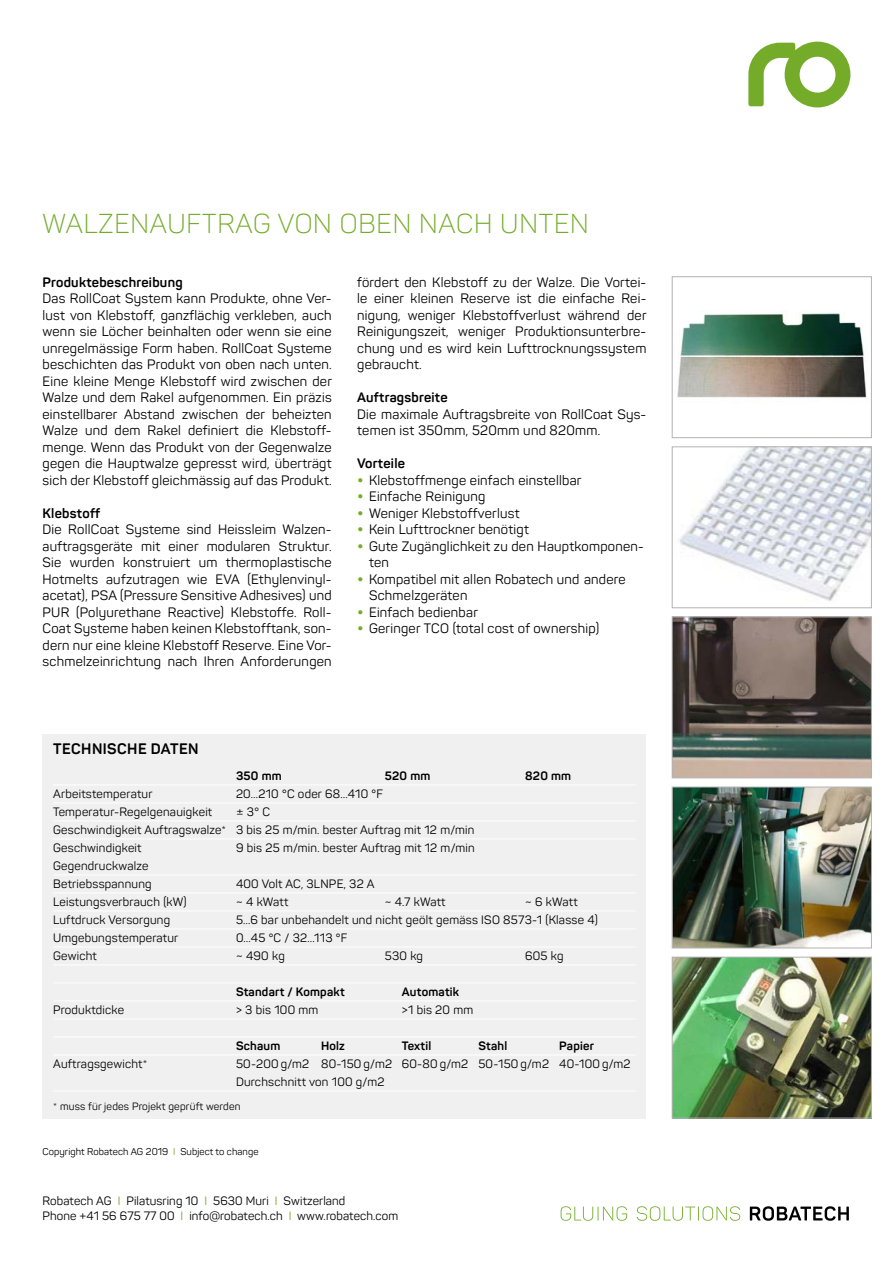
<style>
.page{position:relative;width:893px;height:1263px;background:#fff}
.page>*{position:absolute;margin:0;border:0;box-sizing:border-box;transform-origin:0 0}
.t1{font:300 27px "Panton";letter-spacing:.03em;color:#74ac2a}
.t2{font:700 15px "Panton";letter-spacing:.03em;color:#000}
.t3{font:13.5px/16.5px "Panton";letter-spacing:.02em;color:#000;text-align:justify}
.t4{font:700 13.5px "Panton";letter-spacing:.02em;color:#000}
.t5{font:12px/18px "Panton";letter-spacing:.02em;color:#000}
.t6{font:700 12px "Panton";letter-spacing:.02em;color:#000}
.t7{font:10.5px "Panton";letter-spacing:.02em;color:#000}
.t8{font:9.75px "Panton";letter-spacing:.01em;color:#000}
.s1{font-weight:700;font-size:18px;color:#74ac2a}
.s2{color:#74ac2a}
</style>
<div class="page">
<svg style="left:748px;top:42px;width:102px;height:65px"></svg>
<svg style="left:750px;top:1206px;width:99px;height:15px"></svg>
<svg style="left:561px;top:1206px;width:179px;height:15px"></svg>
<div style="left:43px;top:734px;width:603px;height:384px;background:#f0f0f0"></div>
<hr style="left:53px;top:785px;width:583px;height:1px;background:#fff">
<hr style="left:53px;top:803px;width:583px;height:1px;background:#fff">
<hr style="left:53px;top:821px;width:583px;height:1px;background:#fff">
<hr style="left:53px;top:839px;width:583px;height:1px;background:#fff">
<hr style="left:53px;top:875px;width:583px;height:1px;background:#fff">
<hr style="left:53px;top:893px;width:583px;height:1px;background:#fff">
<hr style="left:53px;top:911px;width:583px;height:1px;background:#fff">
<hr style="left:53px;top:929px;width:583px;height:1px;background:#fff">
<hr style="left:53px;top:947px;width:583px;height:1px;background:#fff">
<hr style="left:53px;top:965px;width:583px;height:1px;background:#fff">
<hr style="left:53px;top:983px;width:583px;height:1px;background:#fff">
<hr style="left:53px;top:1001px;width:583px;height:1px;background:#fff">
<hr style="left:53px;top:1019px;width:583px;height:1px;background:#fff">
<hr style="left:53px;top:1037px;width:583px;height:1px;background:#fff">
<hr style="left:53px;top:1055px;width:583px;height:1px;background:#fff">
<hr style="left:53px;top:1091px;width:583px;height:1px;background:#fff">
<img style="left:680px;top:448px;width:190px;height:153px">
<div style="left:672px;top:446px;width:200px;height:162px;border:1px solid #b3b2b2"></div>
<img style="left:674px;top:619px;width:196px;height:157px">
<div style="left:672px;top:617px;width:200px;height:161px;border:1px solid #b3b2b2"></div>
<img style="left:674px;top:959px;width:196px;height:157px">
<div style="left:672px;top:957px;width:200px;height:161px;border:1px solid #b3b2b2"></div>
<img style="left:674px;top:789px;width:196px;height:157px">
<div style="left:672px;top:787px;width:200px;height:161px;border:1px solid #b3b2b2"></div>
<img style="left:677px;top:313px;width:190px;height:85px">
<div style="left:672px;top:276px;width:200px;height:162px;border:1px solid #b3b2b2"></div>
<h1 class="t1" style="left:43px;top:207px;width:548px">WALZENAUFTRAG VON OBEN NACH UNTEN</h1>
<p class="t4" style="left:43px;top:273px;width:142px">Produktebeschreibung</p>
<p class="t3" style="left:43px;top:290px;width:291px">Das RollCoat System kann Produkte, ohne Ver&shy;lust von Klebstoff, ganzflächig verkleben, auch wenn sie Löcher beinhalten oder wenn sie eine unregelmässige Form haben. RollCoat Systeme beschichten das Produkt von oben nach unten.<br>Eine kleine Menge Klebstoff wird zwischen der Walze und dem Rakel aufgenommen. Ein präzis einstellbarer Abstand zwischen der beheizten Walze und dem Rakel definiert die Klebstoff&shy;menge. Wenn das Produkt von der Gegenwalze gegen die Hauptwalze gepresst wird, überträgt sich der Klebstoff gleichmässig auf das Produkt.</p>
<p class="t4" style="left:43px;top:504px;width:59px">Klebstoff</p>
<p class="t3" style="left:43px;top:521px;width:291px">Die RollCoat Systeme sind Heissleim Walzen&shy;auftragsgeräte mit einer modularen Struktur.<br>Sie wurden konstruiert um thermoplastische Hotmelts aufzutragen wie EVA (Ethylenvinyl&shy;acetat), PSA (Pressure Sensitive Adhesives) und PUR (Polyurethane Reactive) Klebstoffe. Roll-Coat Systeme haben keinen Klebstofftank, son&shy;dern nur eine kleine Klebstoff Reserve. Eine Vor&shy;schmelzeinrichtung nach Ihren Anforderungen</p>
<p class="t3" style="left:357px;top:273px;width:291px">fördert den Klebstoff zu der Walze. Die Vortei&shy;le einer kleinen Reserve ist die einfache Rei&shy;nigung, weniger Klebstoffverlust während der Reinigungszeit, weniger Produktionsunterbre&shy;chung und es wird kein Lufttrocknungssystem gebraucht.</p>
<p class="t4" style="left:357px;top:389px;width:92px">Auftragsbreite</p>
<p class="t3" style="left:357px;top:405px;width:291px">Die maximale Auftragsbreite von RollCoat Sys&shy;temen ist 350mm, 520mm und 820mm.</p>
<p class="t4" style="left:357px;top:455px;width:49px">Vorteile</p>
<p class="t3" style="left:357px;top:472px;width:226px"><span class="s1">•</span> Klebstoffmenge einfach einstellbar</p>
<p class="t3" style="left:357px;top:488px;width:130px"><span class="s1">•</span> Einfache Reinigung</p>
<p class="t3" style="left:357px;top:505px;width:164px"><span class="s1">•</span> Weniger Klebstoffverlust</p>
<p class="t3" style="left:357px;top:521px;width:173px"><span class="s1">•</span> Kein Lufttrockner benötigt</p>
<p class="t3" style="left:369px;top:538px;width:276px;text-indent:-12px"><span class="s1">•</span> Gute Zugänglichkeit zu den Hauptkomponen&shy;ten</p>
<p class="t3" style="left:369px;top:571px;width:258px;text-indent:-12px"><span class="s1">•</span> Kompatibel mit allen Robatech und andere<br>Schmelzgeräten</p>
<p class="t3" style="left:357px;top:604px;width:122px"><span class="s1">•</span> Einfach bedienbar</p>
<p class="t3" style="left:357px;top:620px;width:243px"><span class="s1">•</span> Geringer TCO (total cost of ownership)</p>
<p class="t2" style="left:53px;top:739px;width:147px">TECHNISCHE DATEN</p>
<p class="t6" style="left:236px;top:769px;width:47px">350 mm</p>
<p class="t6" style="left:385px;top:769px;width:47px">520 mm</p>
<p class="t6" style="left:525px;top:769px;width:47px">820 mm</p>
<p class="t5" style="left:53px;top:785px;width:101px">Arbeitstemperatur</p>
<p class="t5" style="left:236px;top:785px;width:149px">20…210 °C oder 68…410 °F</p>
<p class="t5" style="left:53px;top:803px;width:161px">Temperatur-Regelgenauigkeit</p>
<p class="t5" style="left:53px;top:803px;width:423px;text-indent:183px">± 3° C<br>Geschwindigkeit Auftragswalze* 3 bis 25 m/min. bester Auftrag mit 12 m/min<br>Geschwindigkeit</p>
<p class="t5" style="left:236px;top:839px;width:240px">9 bis 25 m/min. bester Auftrag mit 12 m/min</p>
<p class="t5" style="left:53px;top:857px;width:100px">Gegendruckwalze<br>Betriebsspannung</p>
<p class="t5" style="left:236px;top:875px;width:140px">400 Volt AC, 3LNPE, 32 A</p>
<p class="t5" style="left:53px;top:893px;width:135px">Leistungsverbrauch (kW)</p>
<p class="t5" style="left:236px;top:893px;width:54px">~ 4 kWatt</p>
<p class="t5" style="left:385px;top:893px;width:62px">~ 4.7 kWatt</p>
<p class="t5" style="left:525px;top:893px;width:54px">~ 6 kWatt</p>
<p class="t5" style="left:53px;top:911px;width:118px">Luftdruck Versorgung</p>
<p class="t5" style="left:236px;top:911px;width:363px">5…6 bar unbehandelt und nicht geölt gemäss ISO 8573-1 (Klasse 4)</p>
<p class="t5" style="left:53px;top:929px;width:127px">Umgebungstemperatur</p>
<p class="t5" style="left:236px;top:929px;width:113px">0…45 °C / 32…113 °F</p>
<p class="t5" style="left:53px;top:947px;width:45px">Gewicht</p>
<p class="t5" style="left:236px;top:947px;width:50px">~ 490 kg</p>
<p class="t5" style="left:385px;top:947px;width:40px">530 kg</p>
<p class="t5" style="left:525px;top:947px;width:40px">605 kg</p>
<p class="t6" style="left:236px;top:985px;width:110px">Standart / Kompakt</p>
<p class="t6" style="left:402px;top:985px;width:59px">Automatik</p>
<p class="t5" style="left:53px;top:1001px;width:73px">Produktdicke</p>
<p class="t5" style="left:236px;top:1001px;width:84px">&gt; 3 bis 100 mm</p>
<p class="t5" style="left:402px;top:1001px;width:73px">&gt;1 bis 20 mm</p>
<p class="t6" style="left:236px;top:1039px;width:46px">Schaum</p>
<p class="t6" style="left:321px;top:1039px;width:25px">Holz</p>
<p class="t6" style="left:402px;top:1039px;width:31px">Textil</p>
<p class="t6" style="left:478px;top:1039px;width:30px">Stahl</p>
<p class="t6" style="left:559px;top:1039px;width:36px">Papier</p>
<p class="t5" style="left:53px;top:1055px;width:96px">Auftragsgewicht*</p>
<p class="t5" style="left:236px;top:1055px;width:396px">50-200 g/m2 80-150 g/m2 60-80 g/m2 50-150 g/m2 40-100 g/m2<br>Durchschnitt von 100 g/m2</p>
<p class="t7" style="left:53px;top:1100px;width:189px">* muss für jedes Projekt geprüft werden</p>
<p class="t8" style="left:43px;top:1146px;width:218px">Copyright Robatech AG 2019 <span class="s2">I</span> Subject to change</p>
<p class="t5" style="left:43px;top:1194px;width:357px;line-height:15px">Robatech AG <span class="s2">I</span> Pilatusring 10 <span class="s2">I</span> 5630 Muri <span class="s2">I</span> Switzerland<br>Phone +41 56 675 77 00 <span class="s2">I</span> info@robatech.ch <span class="s2">I</span> www.robatech.com</p>
</div>
